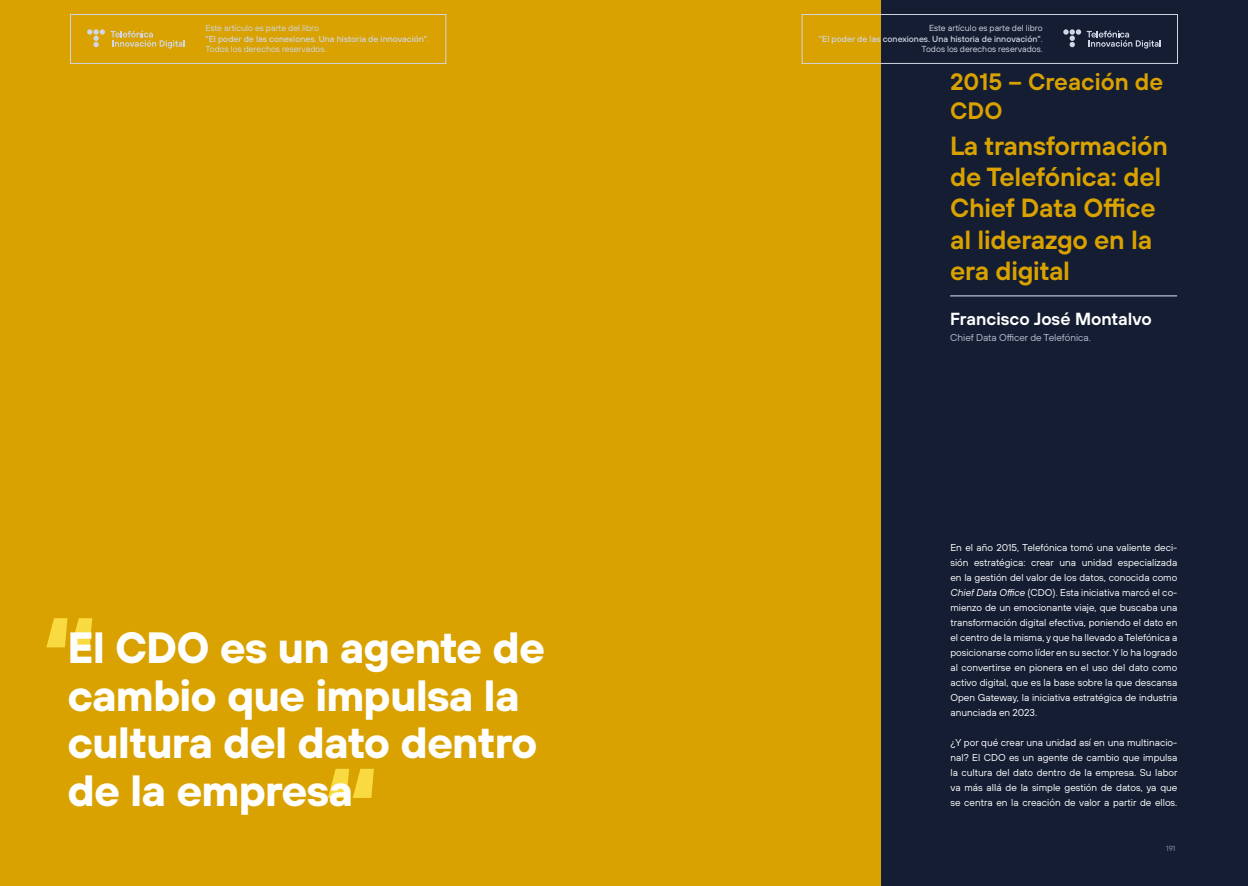
<style>
.page{position:relative;width:1248px;height:886px;background:#fff}
.page>*{position:absolute;margin:0;border:0;box-sizing:border-box;transform-origin:0 0}
.t1{font:700 112.5px "Tele Sans";color:#f9db41}
.t2{font:700 43.75px/47.5px "Tele Sans";letter-spacing:-.02em;color:#fff}
.t3{font:600 26.25px/31.2px "Tele Sans";letter-spacing:-.01em;color:#d9a200}
.t4{font:600 23.75px/28.8px "Tele Sans";color:#d9a200}
.t5{font:600 17.5px "Tele Sans";color:#fff}
.t6{font:10px/15px "Tele Sans";color:#fff;text-align:justify}
.t7{font:10px "Tele Sans";color:#b7bed2}
.t8{font:8.75px/10.5px "Tele Sans";color:#d1d5e4}
.t9{font:7.5px "Tele Sans";color:#8a96b0}
.s1{font-weight:500}
.s2{font-style:italic}
</style>
<div class="page">
<div style="left:0;top:0;width:881px;height:886px;background:#d9a200"></div>
<div style="left:881px;top:0;width:366px;height:886px;background:#141d32"></div>
<hr style="left:950px;top:295px;width:226px;height:1px;background:#b7bed2">
<svg style="left:87px;top:29px;width:98px;height:20px"></svg>
<div style="left:70px;top:14px;width:376px;height:50px;border:1px solid #d1d5e4"></div>
<svg style="left:1063px;top:29px;width:97px;height:20px"></svg>
<div style="left:801px;top:14px;width:376px;height:50px;border:1px solid #d1d5e4"></div>
<p class="t8" style="left:205px;top:23px;width:225px">Este artículo es parte del libro<br><span class="s1">"El poder de las conexiones. Una historia de innovación"</span>.<br>Todos los derechos reservados.</p>
<p class="t8" style="left:818px;top:23px;width:225px;text-align:right">Este artículo es parte del libro<br><span class="s1">"El poder de las conexiones. Una historia de innovación"</span>.<br>Todos los derechos reservados.</p>
<h3 class="t4" style="left:950px;top:67px;width:214px">2015 – Creación de<br>CDO</h3>
<h3 class="t3" style="left:950px;top:129px;width:219px">La transformación de Telefónica: del<br>Chief Data Office al liderazgo en la era digital</h3>
<h3 class="t5" style="left:950px;top:307px;width:203px">Francisco José Montalvo</h3>
<h1 class="t1" style="left:42px;top:582px;width:56px">“</h1>
<h2 class="t2" style="left:67px;top:622px;width:479px">El CDO es un agente de cambio que impulsa la cultura del dato dentro de la empresa</h2>
<h1 class="t1" style="left:324px;top:733px;width:56px">“</h1>
<p class="t7" style="left:950px;top:331px;width:142px">Chief Data Officer de Telefónica.</p>
<p class="t6" style="left:950px;top:540px;width:228px">En el año 2015, Telefónica tomó una valiente deci&shy;sión estratégica: crear una unidad especializada en la gestión del valor de los datos, conocida como <span class="s2">Chief Data Office</span> (CDO). Esta iniciativa marcó el co&shy;mienzo de un emocionante viaje, que buscaba una transformación digital efectiva, poniendo el dato en el centro de la misma, y que ha llevado a Telefónica a posicionarse como líder en su sector. Y lo ha logrado al convertirse en pionera en el uso del dato como activo digital, que es la base sobre la que descansa Open Gateway, la iniciativa estratégica de industria anunciada en 2023.</p>
<p class="t6" style="left:950px;top:735px;width:228px">¿Y por qué crear una unidad así en una multinacio&shy;nal? El CDO es un agente de cambio que impulsa la cultura del dato dentro de la empresa. Su labor va más allá de la simple gestión de datos, ya que se centra en la creación de valor a partir de ellos.</p>
<p class="t9" style="left:1165px;top:844px;width:11px">191</p>
</div>
